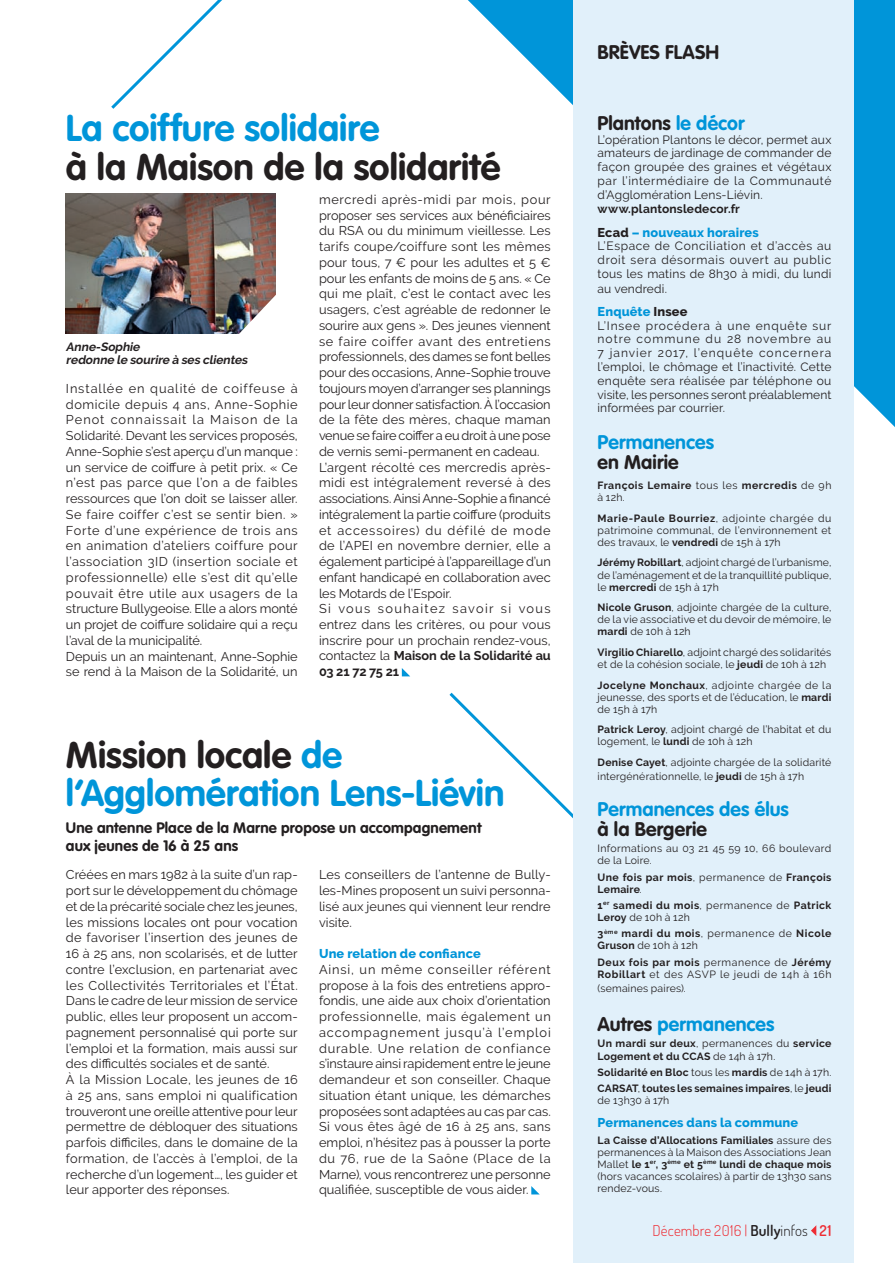
<style>
.page{position:relative;width:895px;height:1263px;background:#fff}
.page>*{position:absolute;margin:0;border:0;box-sizing:border-box;transform-origin:0 0}
.t1{font:700 36.75px/38.5px "VAG Rounded Std";color:#0095d9}
.t2{font:700 36.75px "VAG Rounded Std";color:#231f20}
.t3{font:700 19.5px "VAG Rounded Std";letter-spacing:.005em;color:#0095d9}
.t4{font:700 19.5px "VAG Rounded Std";letter-spacing:.005em;color:#231f20}
.t5{font:700 15px/18px "VAG Rounded Std";letter-spacing:.01em;color:#231f20}
.t6{font:300 15px "Dosis";letter-spacing:.005em;color:#ee2d34}
.t7{font:12.75px/15.8px "Raleway";letter-spacing:.005em;color:#231f20}
.t8{font:12.75px/15.8px "Raleway";letter-spacing:.025em;color:#231f20}
.t9{font:800 12.75px "Raleway";letter-spacing:.01em;color:#0095d9}
.t10{font:12px/13.8px "Raleway";letter-spacing:.015em;color:#231f20;text-align:justify}
.t11{font:italic 700 12px/12.8px "Raleway";color:#231f20}
.t12{font:700 12px "Raleway";letter-spacing:.015em;color:#231f20}
.t13{font:10.5px/12px "Raleway";letter-spacing:.02em;color:#231f20;text-align:justify}
.t14{font:700 10.5px/12.1px "Raleway";letter-spacing:.03em;color:#231f20}
.t15{font:700 10.5px/12px "Raleway";letter-spacing:.05em;color:#231f20}
.t16{font:10.5px/12.1px "Raleway";letter-spacing:.05em;color:#231f20}
.s1{font-weight:700}
.s2{color:#231f20}
.s3{color:#0095d9}
.s4{font-weight:400}
.s5{font-weight:600;color:#231f20}
.s6{font-weight:600}
</style>
<div class="page">
<svg style="left:402px;top:668px;width:8px;height:8px"></svg>
<svg style="left:531px;top:1186px;width:8px;height:8px"></svg>
<svg style="left:468px;top:0;width:427px;height:449px"></svg>
<svg style="left:449px;top:692px;width:124px;height:127px"></svg>
<div style="left:573px;top:0;width:280px;height:1263px;background:#e1f0fa"></div>
<svg style="left:111px;top:0;width:111px;height:109px"></svg>
<img style="left:66px;top:194px;width:209px;height:139px">
<svg style="left:238px;top:294px;width:38px;height:40px"></svg>
<svg style="left:811px;top:1225px;width:5px;height:11px"></svg>
<h1 class="t1" style="left:66px;top:110px;width:315px">La coiffure solidaire</h1>
<h1 class="t2" style="left:66px;top:145px;width:436px">à la Maison de la solidarité</h1>
<p class="t11" style="left:66px;top:341px;width:185px">Anne-Sophie<br>redonne le sourire à ses clientes</p>
<p class="t8" style="left:66px;top:380px;width:233px">Installée en qualité de coiffeuse à domicile depuis 4 ans, Anne-Sophie Penot connaissait la Maison de la Solidarité. Devant les services proposés, Anne-Sophie s’est aperçu d’un manque : un service de coiffure à petit prix. « Ce n’est pas parce que l’on a de faibles ressources que l’on doit se laisser aller.<br>Se faire coiffer c’est se sentir bien. » Forte d’une expérience de trois ans en animation d’ateliers coiffure pour l’association 3ID (insertion sociale et professionnelle) elle s’est dit qu’elle pouvait être utile aux usagers de la structure Bullygeoise. Elle a alors monté un projet de coiffure solidaire qui a reçu l’aval de la municipalité.<br>Depuis un an maintenant, Anne-Sophie se rend à la Maison de la Solidarité, un</p>
<p class="t7" style="left:319px;top:191px;width:233px">mercredi après-midi par mois, pour proposer ses services aux bénéficiaires du RSA ou du minimum vieillesse. Les tarifs coupe/coiffure sont les mêmes pour tous, 7 € pour les adultes et 5 € pour les enfants de moins de 5 ans. « Ce qui me plaît, c’est le contact avec les usagers, c’est agréable de redonner le sourire aux gens ». Des jeunes viennent se faire coiffer avant des entretiens professionnels, des dames se font belles pour des occasions, Anne-Sophie trouve toujours moyen d’arranger ses plannings pour leur donner satisfaction. À l’occasion de la fête des mères, chaque maman venue se faire coiffer a eu droit à une pose de vernis semi-permanent en cadeau.<br>L’argent récolté ces mercredis après&shy;midi est intégralement reversé à des associations. Ainsi Anne-Sophie a financé intégralement la partie coiffure (produits et accessoires) du défilé de mode de l’APEI en novembre dernier, elle a également participé à l’appareillage d’un enfant handicapé en collaboration avec les Motards de l’Espoir.<br>Si vous souhaitez savoir si vous entrez dans les critères, ou pour vous inscrire pour un prochain rendez-vous, contactez la <span class="s1">Maison de la Solidarité au 03 21 72 75 21</span></p>
<h1 class="t1" style="left:66px;top:737px;width:440px"><span class="s2">Mission locale</span> de l’Agglomération Lens-Liévin</h1>
<p class="t5" style="left:66px;top:819px;width:417px">Une antenne Place de la Marne propose un accompagnement aux jeunes de 16 à 25 ans</p>
<p class="t7" style="left:66px;top:867px;width:233px">Créées en mars 1982 à la suite d’un rap&shy;port sur le développement du chômage et de la précarité sociale chez les jeunes, les missions locales ont pour vocation de favoriser l’insertion des jeunes de 16 à 25 ans, non scolarisés, et de lutter contre l’exclusion, en partenariat avec les Collectivités Territoriales et l’État.<br>Dans le cadre de leur mission de service public, elles leur proposent un accom&shy;pagnement personnalisé qui porte sur l’emploi et la formation, mais aussi sur des difficultés sociales et de santé.<br>À la Mission Locale, les jeunes de 16 à 25 ans, sans emploi ni qualification trouveront une oreille attentive pour leur permettre de débloquer des situations parfois difficiles, dans le domaine de la formation, de l’accès à l’emploi, de la recherche d’un logement…, les guider et leur apporter des réponses.</p>
<p class="t7" style="left:319px;top:867px;width:233px;text-align:justify">Les conseillers de l’antenne de Bully&shy;les-Mines proposent un suivi personna&shy;lisé aux jeunes qui viennent leur rendre visite.</p>
<p class="t9" style="left:319px;top:946px;width:163px">Une relation de confiance</p>
<p class="t7" style="left:319px;top:961px;width:233px;text-align:justify">Ainsi, un même conseiller référent propose à la fois des entretiens appro&shy;fondis, une aide aux choix d’orientation professionnelle, mais également un accompagnement jusqu’à l’emploi durable. Une relation de confiance s’instaure ainsi rapidement entre le jeune demandeur et son conseiller. Chaque situation étant unique, les démarches proposées sont adaptées au cas par cas.<br>Si vous êtes âgé de 16 à 25 ans, sans emploi, n’hésitez pas à pousser la porte du 76, rue de la Saône (Place de la Marne), vous rencontrerez une personne qualifiée, susceptible de vous aider.</p>
<h2 class="t4" style="left:597px;top:41px;width:123px">BRÈVES FLASH</h2>
<h2 class="t4" style="left:597px;top:112px;width:148px">Plantons <span class="s3">le décor</span></h2>
<p class="t10" style="left:597px;top:132px;width:235px">L’opération Plantons le décor, permet aux amateurs de jardinage de commander de façon groupée des graines et végétaux par l’intermédiaire de la Communauté d’Agglomération Lens-Liévin.</p>
<p class="t12" style="left:597px;top:202px;width:144px">www.plantonsledecor.fr</p>
<p class="t9" style="left:597px;top:225px;width:163px"><span class="s2">Ecad</span> – nouveaux horaires</p>
<p class="t10" style="left:597px;top:239px;width:235px">L’Espace de Conciliation et d’accès au droit sera désormais ouvert au public tous les matins de 8h30 à midi, du lundi au vendredi.</p>
<p class="t9" style="left:597px;top:304px;width:91px">Enquête <span class="s2">Insee</span></p>
<p class="t10" style="left:597px;top:319px;width:235px">L’Insee procédera à une enquête sur notre commune du 28 novembre au 7 janvier 2017, l’enquête concernera l’emploi, le chômage et l’inactivité. Cette enquête sera réalisée par téléphone ou visite, les personnes seront préalablement informées par courrier.</p>
<h2 class="t3" style="left:597px;top:431px;width:118px">Permanences</h2>
<h2 class="t4" style="left:597px;top:450px;width:83px">en Mairie</h2>
<p class="t15" style="left:597px;top:479px;width:235px">François Lemaire <span class="s4">tous les</span> mercredis <span class="s4">de 9h à 12h.</span></p>
<p class="t13" style="left:597px;top:512px;width:235px"><span class="s1">Marie-Paule Bourriez</span>, adjointe chargée du patrimoine communal, de l’environnement et des travaux, le <span class="s1">vendredi</span> de 15h à 17h</p>
<p class="t13" style="left:597px;top:557px;width:235px"><span class="s1">Jérémy Robillart</span>, adjoint chargé de l’urbanisme, de l’aménagement et de la tranquillité publique, le <span class="s1">mercredi</span> de 15h à 17h</p>
<p class="t13" style="left:597px;top:601px;width:235px"><span class="s1">Nicole Gruson</span>, adjointe chargée de la culture, de la vie associative et du devoir de mémoire, le <span class="s1">mardi</span> de 10h à 12h</p>
<p class="t13" style="left:597px;top:646px;width:235px"><span class="s1">Virgilio Chiarello</span>, adjoint chargé des solidarités et de la cohésion sociale, le <span class="s1">jeudi</span> de 10h à 12h</p>
<p class="t13" style="left:597px;top:679px;width:235px"><span class="s1">Jocelyne Monchaux</span>, adjointe chargée de la jeunesse, des sports et de l’éducation, le <span class="s1">mardi </span>de 15h à 17h</p>
<p class="t13" style="left:597px;top:724px;width:235px"><span class="s1">Patrick Leroy</span>, adjoint chargé de l’habitat et du logement, le <span class="s1">lundi</span> de 10h à 12h</p>
<p class="t13" style="left:597px;top:755px;width:235px;line-height:13.8px"><span class="s1">Denise Cayet</span>, adjointe chargée de la solidarité intergénérationnelle, le <span class="s1">jeudi</span> de 15h à 17h</p>
<h2 class="t3" style="left:597px;top:798px;width:193px">Permanences des élus</h2>
<h2 class="t4" style="left:597px;top:817px;width:111px">à la Bergerie</h2>
<p class="t13" style="left:597px;top:842px;width:235px">Informations au 03 21 45 59 10, 66 boulevard de la Loire.</p>
<p class="t14" style="left:597px;top:871px;width:235px">Une fois par mois<span class="s4">, permanence de</span> François<br>Lemaire<span class="s4">.</span></p>
<p class="t14" style="left:597px;top:899px;width:235px">1<sup>er</sup> samedi du mois<span class="s4">, permanence de</span> Patrick<br>Leroy <span class="s4">de 10h à 12h</span></p>
<p class="t15" style="left:597px;top:928px;width:235px">3<sup>ème</sup> mardi du mois<span class="s4">, permanence de</span> Nicole<br>Gruson <span class="s4">de 10h à 12h</span></p>
<p class="t16" style="left:597px;top:956px;width:235px"><span class="s1">Deux fois par mois</span> permanence de <span class="s1">Jérémy<br>Robillart</span> et des ASVP le jeudi de 14h à 16h</p>
<p class="t13" style="left:597px;top:982px;width:90px">(semaines paires).</p>
<h2 class="t3" style="left:597px;top:1013px;width:178px"><span class="s2">Autres</span> permanences</h2>
<p class="t14" style="left:597px;top:1038px;width:235px">Un mardi sur deux<span class="s4">, permanences du</span> service<br>Logement et du CCAS <span class="s4">de 14h à 17h.</span></p>
<p class="t14" style="left:597px;top:1064px;width:235px;line-height:16.4px">Solidarité en Bloc <span class="s4">tous les</span> mardis <span class="s4">de 14h à 17h.<br></span>CARSAT<span class="s4">,</span> toutes les semaines impaires<span class="s4">, le</span> jeudi</p>
<p class="t13" style="left:597px;top:1094px;width:73px">de 13h30 à 17h</p>
<p class="t9" style="left:597px;top:1116px;width:202px">Permanences dans la commune</p>
<p class="t13" style="left:597px;top:1134px;width:235px"><span class="s1">La Caisse d’Allocations Familiales</span> assure des permanences à la Maison des Associations Jean Mallet <span class="s1">le 1</span><sup>er</sup><span class="s1">, 3</span><sup>ème</sup> <span class="s1">et 5</span><sup>ème</sup> <span class="s1">lundi de chaque mois </span>(hors vacances scolaires) à partir de 13h30 sans rendez-vous.</p>
<p class="t6" style="left:652px;top:1221px;width:180px">Décembre 2016 | <span class="s5">Bully</span><span class="s2">infos</span> <span class="s6">21</span></p>
</div>
